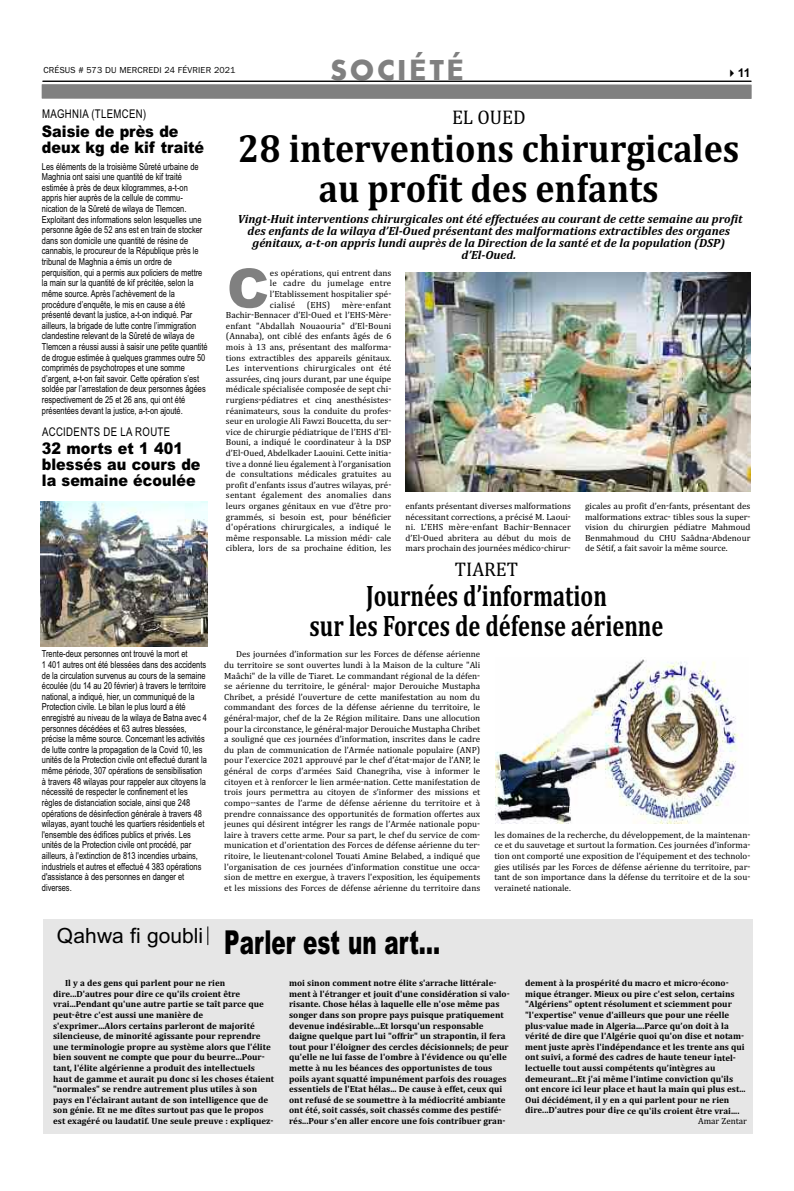
<style>
.page{position:relative;width:794px;height:1191px;background:#fff}
.page>*{position:absolute;margin:0;border:0;box-sizing:border-box;transform-origin:0 0}
.t1{font:900 54.2px "Arial";color:#808080}
.t2{font:700 40px/40px "Cambria";color:#000;text-align:center;scale:.9 1}
.t3{font:900 33px "Arial";color:#000;scale:.65 1}
.t4{font:700 30px/30px "Cambria";color:#000;text-align:center;scale:.75 1}
.t5{font:700 30px "Aharoni";color:#808080}
.t6{font:20px "Cambria";color:#000;scale:.95 1}
.t7{font:900 16px/16px "Arial";color:#000;scale:.9 1}
.t8{font:italic 700 12px/12px "Cambria";color:#000;text-align:center}
.t9{font:12px "Arial";letter-spacing:.035em;color:#000;scale:.8 1}
.t10{font:700 12px "Arial";color:#000}
.t11{font:9.6px/10.6px "Arial Narrow";color:#000;scale:.95 1}
.t12{font:9px/10.6px "Cambria";color:#000;text-align:justify}
.t13{font:700 9px/10.6px "Cambria";color:#000}
.t14{font:9px "Franklin Gothic";letter-spacing:.02em;color:#000}
.s1{font-family:"Tahoma";font-size:28px}
</style>
<div class="page">
<svg style="left:41px;top:80px;width:711px;height:19px;background:#8c8c8c"></svg>
<div style="left:44px;top:919px;width:709px;height:215px;background:#e6e6e6"></div>
<svg style="left:207px;top:926px;width:1px;height:19px"></svg>
<img style="left:495px;top:659px;width:244px;height:165px">
<img style="left:405px;top:273px;width:345px;height:218px">
<img style="left:41px;top:501px;width:167px;height:146px">
<p class="t14" style="left:44px;top:65px;width:193px">CRÉSUS # 573 DU MERCREDI 24 FÉVRIER 2021</p>
<h3 class="t5" style="left:330px;top:52px;width:135px">SOCI<span class="s1">É</span>T<span class="s1">É</span></h3>
<h3 class="t10" style="left:725px;top:66px;width:26px">✔11</h3>
<h3 class="t9" style="left:42px;top:107px;width:132px">MAGHNIA (TLEMCEN)</h3>
<h3 class="t7" style="left:42px;top:124px;width:182px">Saisie de près de deux kg de kif traité</h3>
<p class="t11" style="left:42px;top:161px;width:176px">Les éléments de la troisième Sûreté urbaine de Maghnia ont saisi une quantité de kif traité estimée à près de deux kilogrammes, a-t-on appris hier auprès de la cellule de commu&shy;nication de la Sûreté de wilaya de Tlemcen.<br>Exploitant des informations selon lesquelles une personne âgée de 52 ans est en train de stocker dans son domicile une quantité de résine de cannabis, le procureur de la République près le tribunal de Maghnia a émis un ordre de perquisition, qui a permis aux policiers de mettre la main sur la quantité de kif précitée, selon la même source. Après l’achèvement de la procédure d’enquête, le mis en cause a été présenté devant la justice, a-t-on indiqué. Par ailleurs, la brigade de lutte contre l’immigration clandestine relevant de la Sûreté de wilaya de Tlemcen a réussi aussi à saisir une petite quantité de drogue estimée à quelques grammes outre 50 comprimés de psychotropes et une somme d’argent, a-t-on fait savoir. Cette opération s’est soldée par l’arrestation de deux personnes âgées respectivement de 25 et 26 ans, qui ont été présentées devant la justice, a-t-on ajouté.</p>
<h3 class="t9" style="left:42px;top:424px;width:162px">ACCIDENTS DE LA ROUTE</h3>
<h3 class="t7" style="left:42px;top:441px;width:178px">32 morts et 1 401 blessés au cours de la semaine écoulée</h3>
<p class="t11" style="left:42px;top:649px;width:175px">Trente-deux personnes ont trouvé la mort et<br>1 401 autres ont été blessées dans des accidents de la circulation survenus au cours de la semaine écoulée (du 14 au 20 février) à travers le territoire national, a indiqué, hier, un communiqué de la Protection civile. Le bilan le plus lourd a été enregistré au niveau de la wilaya de Batna avec 4 personnes décédées et 63 autres blessées, précise la même source. Concernant les activités de lutte contre la propagation de la Covid 10, les unités de la Protection civile ont effectué durant la même période, 307 opérations de sensibilisation à travers 48 wilayas pour rappeler aux citoyens la nécessité de respecter le confinement et les règles de distanciation sociale, ainsi que 248 opérations de désinfection générale à travers 48 wilayas, ayant touché les quartiers résidentiels et l'ensemble des édifices publics et privés. Les unités de la Protection civile ont procédé, par ailleurs, à l'extinction de 813 incendies urbains, industriels et autres et effectué 4 383 opérations d'assistance à des personnes en danger et diverses.</p>
<h3 class="t6" style="left:452px;top:105px;width:79px">eL oued</h3>
<h2 class="t2" style="left:238px;top:128px;width:558px">28 interventions chirurgicales au profit des enfants</h2>
<p class="t8" style="left:238px;top:213px;width:506px">Vingt-Huit interventions chirurgicales ont été effectuées au courant de cette semaine au profit des enfants de la wilaya d’El-Oued présentant des malformations extractibles des organes génitaux, a-t-on appris lundi auprès de la Direction de la santé et de la population (DSP) d’El-Oued.</p>
<h1 class="t1" style="left:227px;top:257px;width:44px">C</h1>
<p class="t12" style="left:270px;top:267px;width:123px">es opérations, qui entrent dans le cadre du jumelage entre l’etablissement hospitalier spé&shy;cialisé</p>
<p class="t12" style="left:307px;top:299px;width:25px">(ehs)</p>
<p class="t12" style="left:226px;top:299px;width:167px;text-indent:116px">mère-enfant Bachir-Bennacer d’el-oued et l’ehs-Mère&shy;enfant "abdallah nouaouria" d’el-Bouni (annaba), ont ciblé des enfants âgés de 6 mois à 13 ans, présentant des malforma&shy;tions extractibles des appareils génitaux.<br>Les interventions chirurgicales ont été assurées, cinq jours durant, par une équipe médicale spécialisée composée de sept chi&shy;rurgiens-pédiatres et cinq anesthésistes&shy;réanimateurs, sous la conduite du profes&shy;seur en urologie ali fawzi Boucetta, du ser&shy;vice de chirurgie pédiatrique de l’ehs d’el-Bouni, a indiqué le coordinateur à la dsP d’el-oued, abdelkader Laouini. cette initia&shy;tive a donné lieu également à l’organisation de consultations médicales gratuites au profit d'enfants issus d’autres wilayas, pré&shy;sentant également des anomalies dans leurs organes génitaux en vue d’être pro&shy;grammés, si besoin est, pour bénéficier d'opérations chirurgicales, a indiqué le même responsable. La mission médi- cale ciblera, lors de sa prochaine édition, les</p>
<p class="t12" style="left:405px;top:500px;width:167px">enfants présentant diverses malformations nécessitant corrections, a précisé M. Laoui&shy;ni. L’ehs mère-enfant Bachir-Bennacer d’el-oued abritera au début du mois de mars prochain des journées médico-chirur-</p>
<p class="t12" style="left:585px;top:500px;width:167px">gicales au profit d’en-fants, présentant des malformations extrac- tibles sous la super&shy;vision du chirurgien pédiatre Mahmoud Benmahmoud du chu saâdna-abdenour de sétif, a fait savoir la même source.</p>
<h3 class="t6" style="left:455px;top:557px;width:68px">TiareT</h3>
<h3 class="t4" style="left:309px;top:581px;width:473px">Journées d’information<br>sur les Forces de défense aérienne</h3>
<p class="t12" style="left:224px;top:649px;width:257px;text-indent:12px">des journées d’information sur les forces de défense aérienne du territoire se sont ouvertes lundi à la Maison de la culture "ali Maâchi" de la ville de Tiaret. Le commandant régional de la défen&shy;se aérienne du territoire, le général- major derouiche Mustapha chribet, a présidé l’ouverture de cette manifestation au nom du commandant des forces de la défense aérienne du territoire, le général-major, chef de la 2e région militaire. dans une allocution pour la circonstance, le général-major derouiche Mustapha chribet a souligné que ces journées d’information, inscrites dans le cadre du plan de communication de l’armée nationale populaire (anP) pour l’exercice 2021 approuvé par le chef d’état-major de l’anP, le général de corps d’armées said chanegriha, vise à informer le citoyen et à renforcer le lien armée-nation. cette manifestation de trois jours permettra au citoyen de s’informer des missions et compo--santes de l’arme de défense aérienne du territoire et à prendre connaissance des opportunités de formation offertes aux jeunes qui désirent intégrer les rangs de l’armée nationale popu&shy;laire à travers cette arme. Pour sa part, le chef du service de com&shy;munication et d'orientation des forces de défense aérienne du ter&shy;ritoire, le lieutenant-colonel Touati amine Belabed, a indiqué que l'organisation de ces journées d’information constitue une occa&shy;sion de mettre en exergue, à travers l'exposition, les équipements et les missions des forces de défense aérienne du territoire dans</p>
<p class="t12" style="left:494px;top:829px;width:257px">les domaines de la recherche, du développement, de la maintenan&shy;ce et du sauvetage et surtout la formation. ces journées d’informa&shy;tion ont comporté une exposition de l'équipement et des technolo&shy;gies utilisés par les forces de défense aérienne du territoire, par&shy;tant de son importance dans la défense du territoire et de la sou&shy;veraineté nationale.</p>
<h3 class="t3" style="left:57px;top:923px;width:591px"><sup>Qahwa</sup> <sup>fi</sup> <sup>goubli</sup> Parler est un art…</h3>
<p class="t13" style="left:53px;top:977px;width:222px;text-indent:12px">Il y a des gens qui parlent pour ne rien dire...D'autres pour dire ce qu'ils croient être vrai...Pendant qu'une autre partie se taît parce que peut-être c'est aussi une manière de s'exprimer...Alors certains parleront de majorité silencieuse, de minorité agissante pour reprendre une terminologie propre au système alors que l'élite bien souvent ne compte que pour du beurre...Pour&shy;tant, l'élite algérienne a produit des intellectuels haut de gamme et aurait pu donc si les choses étaient "normales" se rendre autrement plus utiles à son pays en l'éclairant autant de son intelligence que de son génie. Et ne me dîtes surtout pas que le propos est exagéré ou laudatif. Une seule preuve : expliquez-</p>
<p class="t13" style="left:289px;top:977px;width:222px">moi sinon comment notre élite s'arrache littérale&shy;ment à l'étranger et jouit d'une considération si valo&shy;risante. Chose hélas à laquelle elle n'ose même pas songer dans son propre pays puisque pratiquement devenue indésirable...Et lorsqu'un responsable daigne quelque part lui "offrir" un strapontin, il fera tout pour l'éloigner des cercles décisionnels; de peur qu'elle ne lui fasse de l'ombre à l'évidence ou qu'elle mette à nu les béances des opportunistes de tous poils ayant squatté impunément parfois des rouages essentiels de l'Etat hélas... De cause à effet, ceux qui ont refusé de se soumettre à la médiocrité ambiante ont été, soit cassés, soit chassés comme des pestifé&shy;rés...Pour s'en aller encore une fois contribuer gran-</p>
<p class="t13" style="left:525px;top:977px;width:222px">dement à la prospérité du macro et micro-écono&shy;mique étranger. Mieux ou pire c'est selon, certains "Algériens" optent résolument et sciemment pour "l'expertise" venue d'ailleurs que pour une réelle plus-value made in Algeria....Parce qu’on doit à la vérité de dire que l'Algérie quoi qu'on dise et notam&shy;ment juste après l'indépendance et les trente ans qui ont suivi, a formé des cadres de haute teneur intel&shy;lectuelle tout aussi compétents qu’intègres au demeurant...Et j'ai même l'intime conviction qu'ils ont encore ici leur place et haut la main qui plus est...<br>Oui décidément, il y en a qui parlent pour ne rien dire...D'autres pour dire ce qu'ils croient être vrai....</p>
<p class="t12" style="left:698px;top:1115px;width:50px">amar Zentar</p>
</div>
